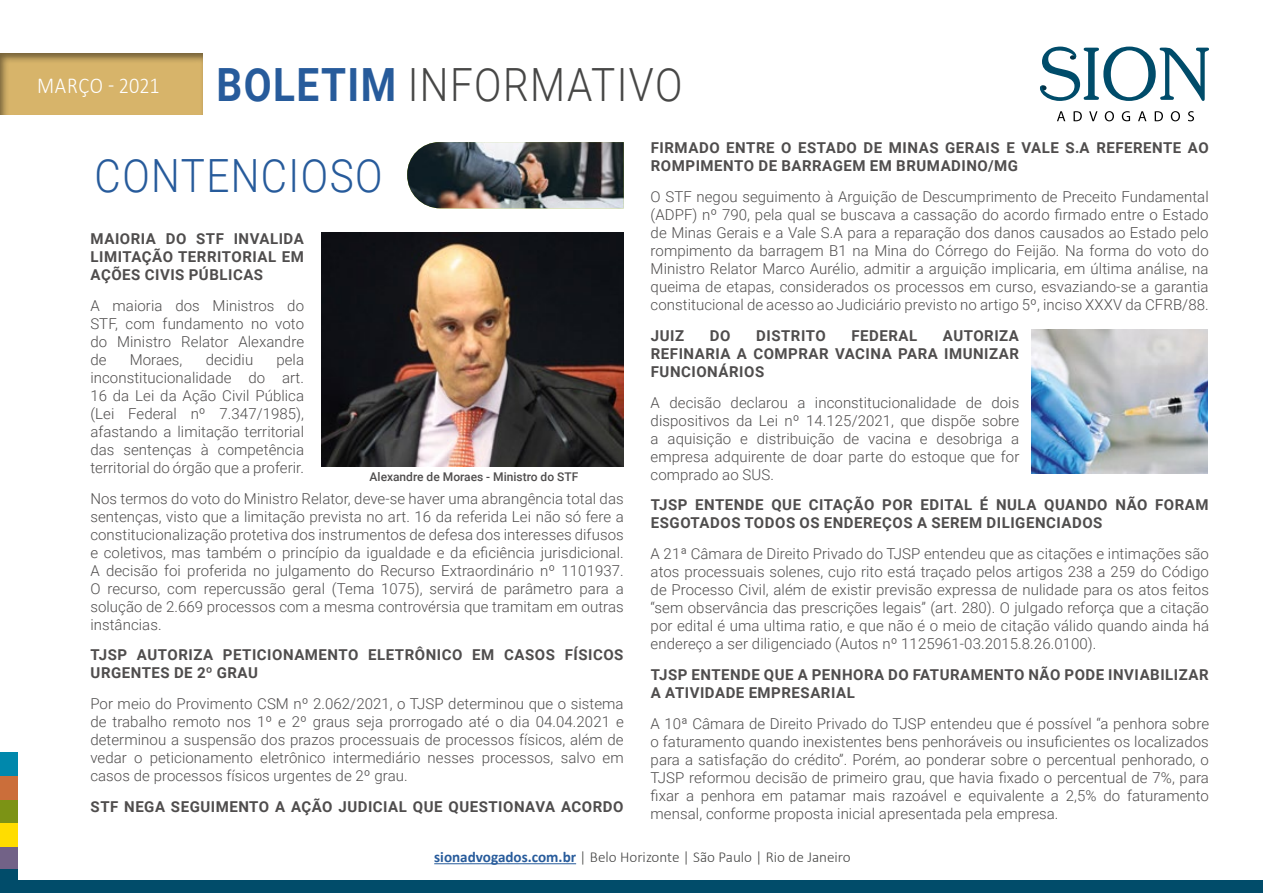
<style>
.page{position:relative;width:1263px;height:893px;background:#fff}
.page>*{position:absolute;margin:0;border:0;box-sizing:border-box;transform-origin:0 0}
.t1{font:300 45.75px "Roboto";letter-spacing:.035em;color:#474746;scale:.88 1}
.t2{font:300 45.75px "Roboto";letter-spacing:.035em;color:#275b9b;scale:.88 1}
.t3{font:300 22.95px "Calibri";letter-spacing:.03em;color:#fff;scale:.88 1}
.t4{font:300 15.15px "Calibri";color:#474746}
.t5{font:300 15px/18px "Roboto";letter-spacing:.005em;color:#4f4d4d;text-align:justify}
.t6{font:700 15px/18px "Roboto";letter-spacing:.035em;color:#4f4d4d}
.t7{font:500 12px "Roboto";color:#4f4d4d}
.s1{font-weight:700;color:#275b9b}
</style>
<div class="page">
<div style="left:0;top:846px;width:17px;height:24px;background:#726287"></div>
<div style="left:0;top:870px;width:17px;height:23px;background:#014c6a"></div>
<div style="left:0;top:823px;width:17px;height:23px;background:#fd0"></div>
<div style="left:0;top:799px;width:17px;height:23px;background:#7c9315"></div>
<div style="left:0;top:776px;width:17px;height:23px;background:#cb6e3a"></div>
<div style="left:0;top:753px;width:17px;height:23px;background:#0088ac"></div>
<div style="left:17px;top:880px;width:1246px;height:13px;background:#014c6a"></div>
<svg style="left:1040px;top:47px;width:169px;height:54px"></svg>
<svg style="left:1057px;top:111px;width:137px;height:10px"></svg>
<img style="left:407px;top:142px;width:217px;height:66px">
<img style="left:321px;top:233px;width:303px;height:234px">
<img style="left:1032px;top:330px;width:176px;height:144px">
<div style="left:0;top:42px;width:215px;height:74px;background:#000;opacity:.45"></div>
<hr style="left:434px;top:863px;width:142px;height:1px;background:#275b9b">
<h2 class="t3" style="left:37px;top:71px;width:141px">MARÇO - 2021</h2>
<h1 class="t1" style="left:216px;top:53px;width:531px"><span class="s1">BOLETIM</span> INFORMATIVO</h1>
<h1 class="t2" style="left:95px;top:144px;width:328px">CONTENCIOSO</h1>
<p class="t6" style="left:91px;top:229px;width:215px;text-align:justify">MAIORIA DO STF INVALIDA LIMITAÇÃO TERRITORIAL EM AÇÕES CIVIS PÚBLICAS</p>
<p class="t5" style="left:90px;top:296px;width:215px">A maioria dos Ministros do STF, com fundamento no voto do Ministro Relator Alexandre de</p>
<p class="t5" style="left:90px;top:350px;width:215px;text-indent:186px">pela inconstitucionalidade do art.<br>16 da Lei da Ação Civil Pública (Lei Federal nº 7.347/1985), afastando a limitação territorial das sentenças à competência territorial do órgão que a proferir.</p>
<p class="t5" style="left:90px;top:489px;width:535px">Nos termos do voto do Ministro Relator, deve-se haver uma abrangência total das sentenças, visto que a limitação prevista no art. 16 da referida Lei não só fere a constitucionalização protetiva dos instrumentos de defesa dos interesses difusos e coletivos, mas também o princípio da igualdade e da eficiência jurisdicional.<br>A decisão foi proferida no julgamento do Recurso Extraordinário nº 1101937.<br>O recurso, com repercussão geral (Tema 1075), servirá de parâmetro para a solução de 2.669 processos com a mesma controvérsia que tramitam em outras instâncias.</p>
<p class="t6" style="left:91px;top:645px;width:534px">TJSP AUTORIZA PETICIONAMENTO ELETRÔNICO EM CASOS FÍSICOS<br>URGENTES DE 2º GRAU</p>
<p class="t5" style="left:90px;top:694px;width:535px">Por meio do Provimento CSM nº 2.062/2021, o TJSP determinou que o sistema de trabalho remoto nos 1º e 2º graus seja prorrogado até o dia 04.04.2021 e determinou a suspensão dos prazos processuais de processos físicos, além de vedar o peticionamento eletrônico intermediário nesses processos, salvo em casos de processos físicos urgentes de 2º grau.</p>
<p class="t6" style="left:91px;top:797px;width:534px">STF NEGA SEGUIMENTO A AÇÃO JUDICIAL QUE QUESTIONAVA ACORDO</p>
<p class="t5" style="left:130px;top:350px;width:54px">Moraes,</p>
<p class="t5" style="left:206px;top:350px;width:49px">decidiu</p>
<p class="t7" style="left:370px;top:468px;width:210px">Alexandre de Moraes - Ministro do STF</p>
<p class="t6" style="left:651px;top:138px;width:559px">FIRMADO ENTRE O ESTADO DE MINAS GERAIS E VALE S.A REFERENTE AO<br>ROMPIMENTO DE BARRAGEM EM BRUMADINO/MG</p>
<p class="t5" style="left:651px;top:187px;width:560px">O STF negou seguimento à Arguição de Descumprimento de Preceito Fundamental (ADPF) nº 790, pela qual se buscava a cassação do acordo firmado entre o Estado de Minas Gerais e a Vale S.A para a reparação dos danos causados ao Estado pelo rompimento da barragem B1 na Mina do Córrego do Feijão. Na forma do voto do Ministro Relator Marco Aurélio, admitir a arguição implicaria, em última análise, na queima de etapas, considerados os processos em curso, esvaziando-se a garantia constitucional de acesso ao Judiciário previsto no artigo 5º, inciso XXXV da CFRB/88.</p>
<p class="t6" style="left:651px;top:326px;width:35px">JUIZ</p>
<p class="t6" style="left:710px;top:326px;width:22px">DO</p>
<p class="t6" style="left:756px;top:326px;width:71px">DISTRITO</p>
<p class="t6" style="left:851px;top:326px;width:67px">FEDERAL</p>
<p class="t6" style="left:651px;top:326px;width:370px;text-align:justify;text-indent:292px">AUTORIZA REFINARIA A COMPRAR VACINA PARA IMUNIZAR FUNCIONÁRIOS</p>
<p class="t5" style="left:651px;top:393px;width:370px">A decisão declarou a inconstitucionalidade de dois dispositivos da Lei nº 14.125/2021, que dispõe sobre a aquisição e distribuição de vacina e desobriga a empresa adquirente de doar parte do estoque que for comprado ao SUS.</p>
<p class="t6" style="left:651px;top:495px;width:559px">TJSP ENTENDE QUE CITAÇÃO POR EDITAL É NULA QUANDO NÃO FORAM<br>ESGOTADOS TODOS OS ENDEREÇOS A SEREM DILIGENCIADOS</p>
<p class="t5" style="left:651px;top:544px;width:560px">A 21ª Câmara de Direito Privado do TJSP entendeu que as citações e intimações são atos processuais solenes, cujo rito está traçado pelos artigos 238 a 259 do Código de Processo Civil, além de existir previsão expressa de nulidade para os atos feitos “sem observância das prescrições legais” (art. 280). O julgado reforça que a citação por edital é uma ultima ratio, e que não é o meio de citação válido quando ainda há endereço a ser diligenciado (Autos nº 1125961-03.2015.8.26.0100).</p>
<p class="t6" style="left:651px;top:665px;width:559px">TJSP ENTENDE QUE A PENHORA DO FATURAMENTO NÃO PODE INVIABILIZAR<br>A ATIVIDADE EMPRESARIAL</p>
<p class="t5" style="left:651px;top:714px;width:560px">A 10ª Câmara de Direito Privado do TJSP entendeu que é possível “a penhora sobre o faturamento quando inexistentes bens penhoráveis ou insuficientes os localizados para a satisfação do crédito”. Porém, ao ponderar sobre o percentual penhorado, o TJSP reformou decisão de primeiro grau, que havia fixado o percentual de 7%, para fixar a penhora em patamar mais razoável e equivalente a 2,5% do faturamento mensal, conforme proposta inicial apresentada pela empresa.</p>
<p class="t4" style="left:434px;top:848px;width:418px"><span class="s1">sionadvogados.com.br</span> | Belo Horizonte | São Paulo | Rio de Janeiro</p>
</div>
